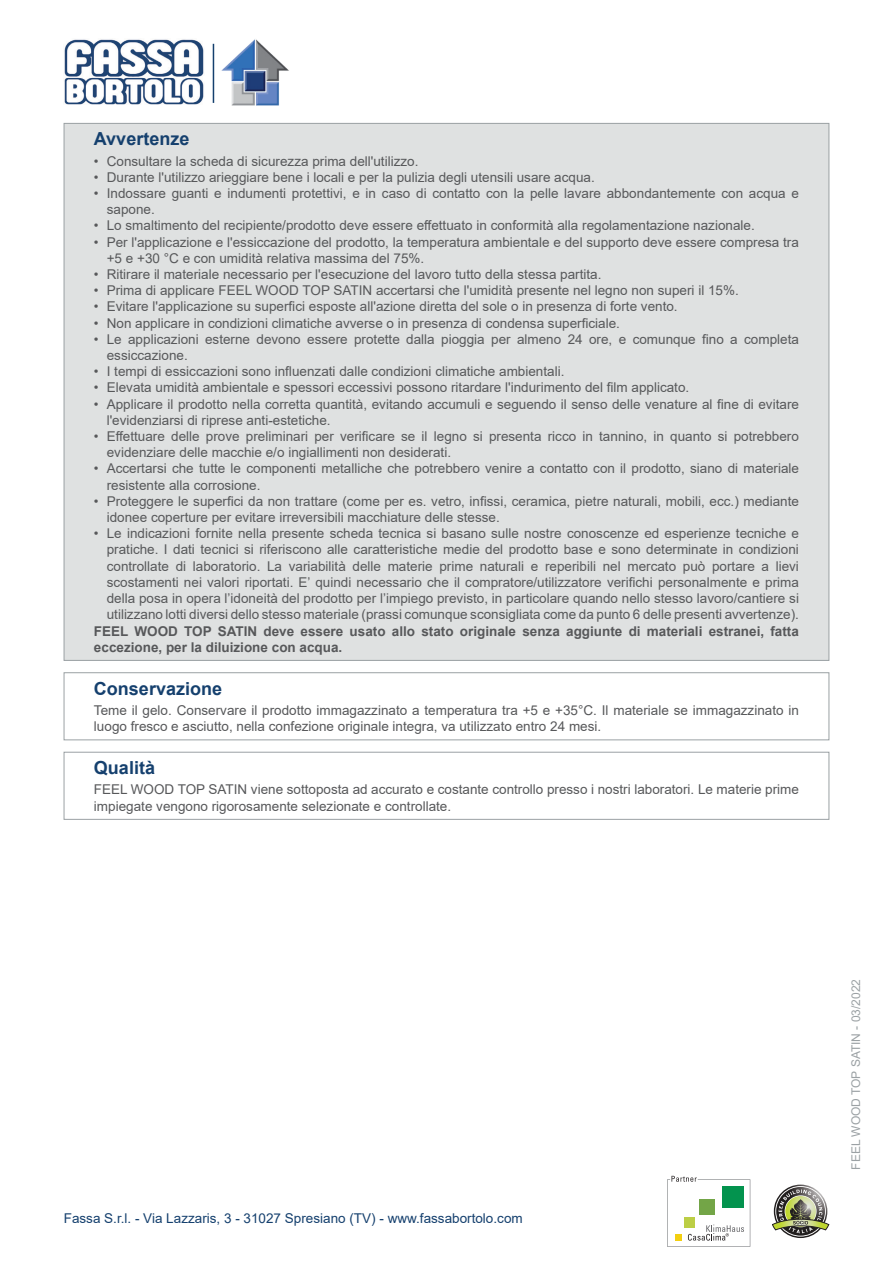
<style>
.page{position:relative;width:893px;height:1263px;background:#fff}
.page>*{position:absolute;margin:0;border:0;box-sizing:border-box;transform-origin:0 0}
.Titolo{font:700 18px "Arial";color:#15406e}
.Conservazione{font:13.5px/16.2px "Arial";color:#57585a}
.Qualita{font:13.5px/16.2px "Arial";color:#57585a}
.Note{font:700 13.5px/16.2px "Arial";color:#57585a}
.t1{font:13.5px "Arial";color:#15406e}
.t2{font:12px "Arial";color:#9ba1a4}
</style>
<div class="page">
<svg style="left:667px;top:1176px;width:83px;height:71px"></svg>
<svg style="left:772px;top:1186px;width:57px;height:50px"></svg>
<img style="left:64px;top:39px;width:140px;height:66px">
<hr style="left:213px;top:44px;width:1px;height:59px;background:#15406e">
<img style="left:221px;top:39px;width:68px;height:67px">
<div style="left:64px;top:123px;width:765px;height:537px;background:#dfe1e1"></div>
<div style="left:64px;top:672px;width:765px;height:68px;border:1px solid #9ba1a4"></div>
<div style="left:64px;top:752px;width:765px;height:67px;border:1px solid #9ba1a4"></div>
<p class="Titolo" style="left:94px;top:126px;width:97px">Avvertenze</p>
<p class="Conservazione" style="left:94px;top:153px;width:326px">• Consultare la scheda di sicurezza prima dell'utilizzo.</p>
<p class="Conservazione" style="left:94px;top:169px;width:502px">• Durante l'utilizzo arieggiare bene i locali e per la pulizia degli utensili usare acqua.</p>
<p class="Conservazione" style="left:107px;top:185px;width:694px;text-indent:-13px">• Indossare guanti e indumenti protettivi, e in caso di contatto con la pelle lavare abbondantemente con acqua e sapone.</p>
<p class="Conservazione" style="left:94px;top:217px;width:662px">• Lo smaltimento del recipiente/prodotto deve essere effettuato in conformità alla regolamentazione nazionale.</p>
<p class="Conservazione" style="left:107px;top:234px;width:694px;text-indent:-13px">• Per l'applicazione e l'essiccazione del prodotto, la temperatura ambientale e del supporto deve essere compresa tra +5 e +30 °C e con umidità relativa massima del 75%.</p>
<p class="Conservazione" style="left:94px;top:266px;width:509px">• Ritirare il materiale necessario per l'esecuzione del lavoro tutto della stessa partita.</p>
<p class="Conservazione" style="left:94px;top:282px;width:646px">• Prima di applicare FEEL WOOD TOP SATIN accertarsi che l'umidità presente nel legno non superi il 15%.</p>
<p class="Conservazione" style="left:94px;top:298px;width:585px">• Evitare l'applicazione su superfici esposte all'azione diretta del sole o in presenza di forte vento.</p>
<p class="Conservazione" style="left:94px;top:315px;width:527px">• Non applicare in condizioni climatiche avverse o in presenza di condensa superficiale.</p>
<p class="Conservazione" style="left:107px;top:331px;width:694px;text-indent:-13px">• Le applicazioni esterne devono essere protette dalla pioggia per almeno 24 ore, e comunque fino a completa essiccazione.</p>
<p class="Conservazione" style="left:94px;top:363px;width:472px">• I tempi di essiccazioni sono influenzati dalle condizioni climatiche ambientali.</p>
<p class="Conservazione" style="left:94px;top:379px;width:597px">• Elevata umidità ambientale e spessori eccessivi possono ritardare l'indurimento del film applicato.</p>
<p class="Conservazione" style="left:107px;top:396px;width:694px;text-indent:-13px">• Applicare il prodotto nella corretta quantità, evitando accumuli e seguendo il senso delle venature al fine di evitare l'evidenziarsi di riprese anti-estetiche.</p>
<p class="Conservazione" style="left:107px;top:428px;width:694px;text-indent:-13px">• Effettuare delle prove preliminari per verificare se il legno si presenta ricco in tannino, in quanto si potrebbero evidenziare delle macchie e/o ingiallimenti non desiderati.</p>
<p class="Conservazione" style="left:107px;top:460px;width:694px;text-indent:-13px">• Accertarsi che tutte le componenti metalliche che potrebbero venire a contatto con il prodotto, siano di materiale resistente alla corrosione.</p>
<p class="Conservazione" style="left:107px;top:493px;width:694px;text-indent:-13px">• Proteggere le superfici da non trattare (come per es. vetro, infissi, ceramica, pietre naturali, mobili, ecc.) mediante idonee coperture per evitare irreversibili macchiature delle stesse.</p>
<p class="Conservazione" style="left:107px;top:525px;width:694px;text-align:justify;text-indent:-13px">• Le indicazioni fornite nella presente scheda tecnica si basano sulle nostre conoscenze ed esperienze tecniche e pratiche. I dati tecnici si riferiscono alle caratteristiche medie del prodotto base e sono determinate in condizioni controllate di laboratorio. La variabilità delle materie prime naturali e reperibili nel mercato può portare a lievi scostamenti nei valori riportati. E’ quindi necessario che il compratore/utilizzatore verifichi personalmente e prima della posa in opera l’idoneità del prodotto per l’impiego previsto, in particolare quando nello stesso lavoro/cantiere si utilizzano lotti diversi dello stesso materiale (prassi comunque sconsigliata come da punto 6 delle presenti avvertenze).</p>
<p class="Note" style="left:94px;top:623px;width:706px">FEEL WOOD TOP SATIN deve essere usato allo stato originale senza aggiunte di materiali estranei, fatta eccezione, per la diluizione con acqua.</p>
<p class="Titolo" style="left:94px;top:675px;width:130px">Conservazione</p>
<p class="Conservazione" style="left:94px;top:702px;width:706px">Teme il gelo. Conservare il prodotto immagazzinato a temperatura tra +5 e +35°C. Il materiale se immagazzinato in luogo fresco e asciutto, nella confezione originale integra, va utilizzato entro 24 mesi.</p>
<p class="Titolo" style="left:94px;top:755px;width:63px">Qualità</p>
<p class="Qualita" style="left:94px;top:781px;width:706px">FEEL WOOD TOP SATIN viene sottoposta ad accurato e costante controllo presso i nostri laboratori. Le materie prime impiegate vengono rigorosamente selezionate e controllate.</p>
<p class="t1" style="left:64px;top:1208px;width:460px">Fassa S.r.l. - Via Lazzaris, 3 - 31027 Spresiano (TV) - www.fassabortolo.com</p>
<p class="t2" style="left:848px;top:1170px;width:192px;rotate:-90deg">FEEL WOOD TOP SATIN - 03/2022</p>
</div>
